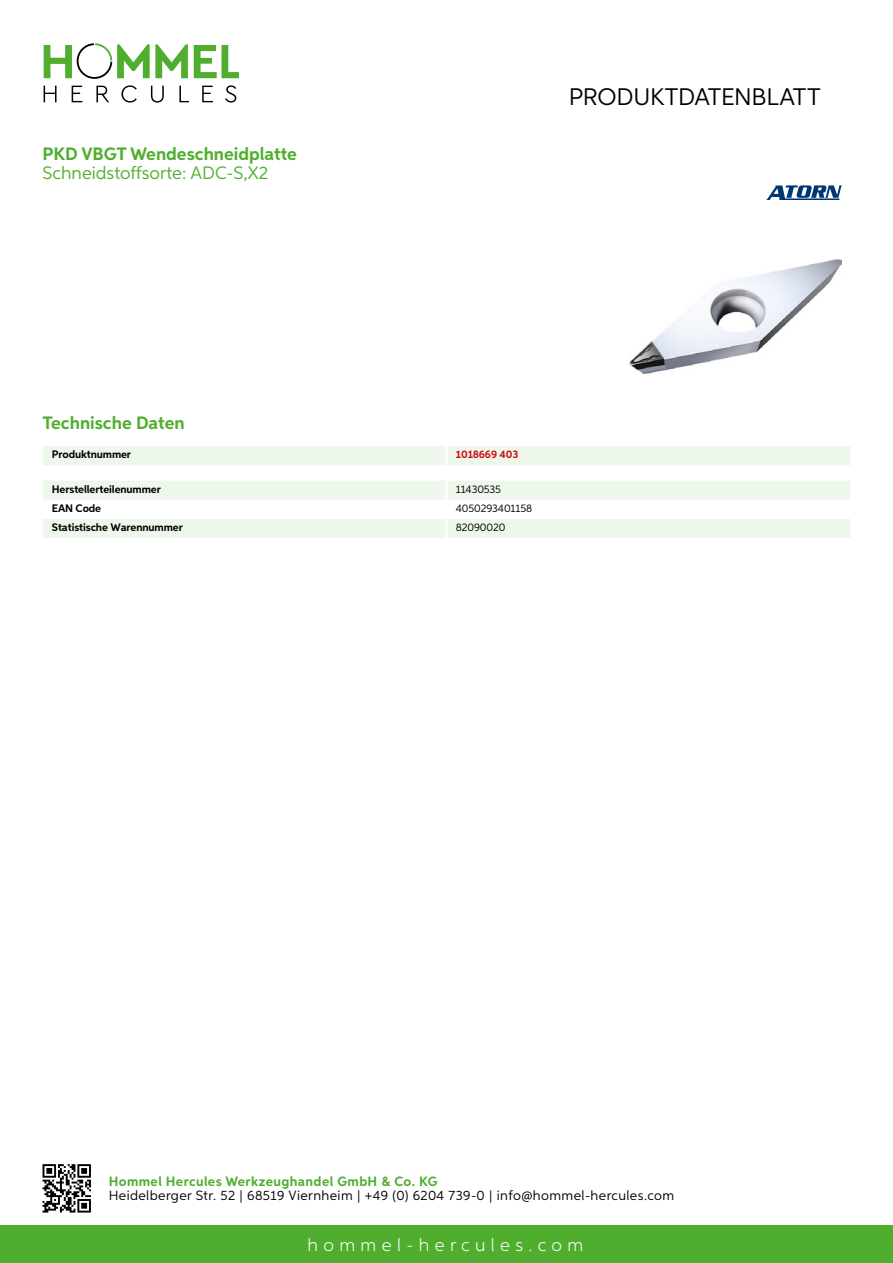
<style>
.page{position:relative;width:893px;height:1263px;background:#fff}
.page>*{position:absolute;margin:0;border:0;box-sizing:border-box;transform-origin:0 0}
.t1{font:24px "Aspira";letter-spacing:-.01em;color:#000}
.t2{font:700 18px "Aspira";color:#50ae2f}
.t3{font:18px "Aspira";color:#50ae2f}
.t4{font:300 18px "Aspira";letter-spacing:.3em;color:#fff}
.t5{font:13.5px "Aspira";letter-spacing:.03em;color:#000}
.t6{font:700 13.5px "Aspira";letter-spacing:.03em;color:#50ae2f}
.t7{font:700 10.95px "Aspira";letter-spacing:-.01em;color:#000}
.t8{font:10.95px "Aspira";letter-spacing:-.01em;color:#000}
.t9{font:700 10.95px "Aspira";letter-spacing:-.01em;color:#cd1013}
</style>
<div class="page">
<div style="left:0;top:1226px;width:893px;height:37px;background:#50ae2f"></div>
<svg style="left:43px;top:1164px;width:48px;height:48px"></svg>
<svg style="left:194px;top:45px;width:45px;height:33px"></svg>
<svg style="left:44px;top:43px;width:144px;height:36px"></svg>
<svg style="left:44px;top:86px;width:13px;height:16px"></svg>
<svg style="left:72px;top:86px;width:10px;height:16px"></svg>
<svg style="left:96px;top:86px;width:13px;height:16px"></svg>
<svg style="left:121px;top:85px;width:16px;height:18px"></svg>
<svg style="left:151px;top:86px;width:13px;height:17px"></svg>
<svg style="left:179px;top:86px;width:10px;height:16px"></svg>
<svg style="left:202px;top:86px;width:11px;height:16px"></svg>
<svg style="left:225px;top:85px;width:11px;height:18px"></svg>
<div style="left:43px;top:446px;width:807px;height:19px;background:#eef7eb"></div>
<hr style="left:445px;top:446px;width:3px;height:19px;background:#fff">
<svg style="left:43px;top:481px;width:807px;height:57px"></svg>
<hr style="left:445px;top:519px;width:3px;height:19px;background:#fff">
<img style="left:629px;top:259px;width:213px;height:114px">
<svg style="left:766px;top:185px;width:76px;height:15px"></svg>
<h2 class="t2" style="left:43px;top:142px;width:256px">PKD VBGT Wendeschneidplatte</h2>
<h2 class="t3" style="left:43px;top:162px;width:227px">Schneidstoffsorte: ADC-S,X2</h2>
<h1 class="t1" style="left:569px;top:82px;width:253px">Produktdatenblatt</h1>
<h2 class="t2" style="left:43px;top:412px;width:144px">Technische Daten</h2>
<p class="t7" style="left:52px;top:447px;width:81px">Produktnummer</p>
<p class="t9" style="left:456px;top:447px;width:64px">1018669 403</p>
<p class="t7" style="left:52px;top:482px;width:111px">Herstellerteilenummer</p>
<p class="t8" style="left:456px;top:482px;width:47px">11430535</p>
<p class="t7" style="left:52px;top:501px;width:51px">EAN Code</p>
<p class="t8" style="left:456px;top:501px;width:78px">4050293401158</p>
<p class="t7" style="left:52px;top:520px;width:132px">Statistische Warennummer</p>
<p class="t8" style="left:456px;top:520px;width:51px">82090020</p>
<p class="t6" style="left:109px;top:1172px;width:330px">Hommel Hercules Werkzeughandel GmbH &amp; Co. KG</p>
<p class="t5" style="left:109px;top:1187px;width:567px">Heidelberger Str. 52 | 68519 Viernheim | +49 (0) 6204 739-0 | info@hommel-hercules.com</p>
<h2 class="t4" style="left:307px;top:1234px;width:277px">hommel-hercules.com</h2>
</div>
